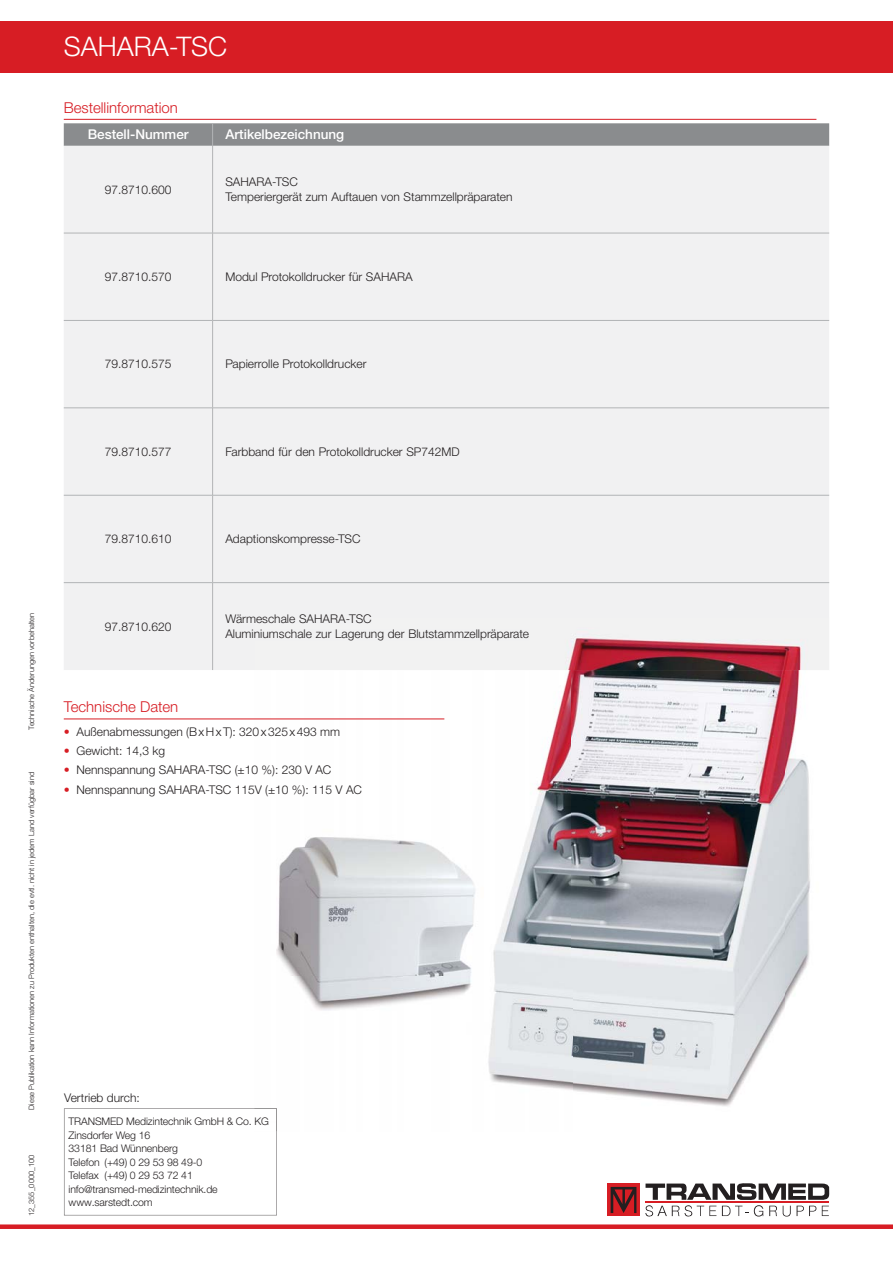
<style>
.page{position:relative;width:893px;height:1263px;background:#fff}
.page>*{position:absolute;margin:0;border:0;box-sizing:border-box;transform-origin:0 0}
.t1{font:300 27px "Helvetica Neue LTW1 G";color:#fff}
.t2{font:300 15px "Helvetica Neue LTW1 G";color:#d71d24}
.t3{font:500 13.5px "Helvetica Neue LTW1 G";color:#fff}
.t4{font:300 12px/15px "Helvetica Neue LTW1 G";color:#231f20}
.t5{font:300 10.5px/13.5px "Helvetica Neue LTW1 G";letter-spacing:-.01em;color:#231f20}
.t6{font:300 7.5px "Helvetica Neue LTW1 G";color:#231f20}
.s1{color:#d71d24}
</style>
<div class="page">
<div style="left:0;top:1224px;width:893px;height:5px;background:#d71d24"></div>
<div style="left:0;top:21px;width:893px;height:51px;background:#d71d24"></div>
<div style="left:64px;top:146px;width:765px;height:524px;background:#f1f1f2"></div>
<svg style="left:64px;top:123px;width:765px;height:23px;background:#8d8e90"></svg>
<hr style="left:212px;top:146px;width:1px;height:87px;background:#b2b4b6">
<hr style="left:64px;top:233px;width:149px;height:1px;background:#b2b4b6">
<hr style="left:213px;top:233px;width:616px;height:1px;background:#b2b4b6">
<hr style="left:212px;top:233px;width:1px;height:87px;background:#b2b4b6">
<hr style="left:212px;top:321px;width:1px;height:87px;background:#b2b4b6">
<hr style="left:212px;top:408px;width:1px;height:87px;background:#b2b4b6">
<hr style="left:212px;top:495px;width:1px;height:87px;background:#b2b4b6">
<hr style="left:212px;top:583px;width:1px;height:87px;background:#b2b4b6">
<hr style="left:64px;top:320px;width:149px;height:1px;background:#b2b4b6">
<hr style="left:213px;top:320px;width:616px;height:1px;background:#b2b4b6">
<hr style="left:64px;top:408px;width:149px;height:1px;background:#b2b4b6">
<hr style="left:213px;top:408px;width:616px;height:1px;background:#b2b4b6">
<hr style="left:64px;top:495px;width:149px;height:1px;background:#b2b4b6">
<hr style="left:213px;top:495px;width:616px;height:1px;background:#b2b4b6">
<hr style="left:64px;top:582px;width:149px;height:1px;background:#b2b4b6">
<hr style="left:213px;top:582px;width:616px;height:1px;background:#b2b4b6">
<hr style="left:64px;top:119px;width:752px;height:1px;background:#d71d24">
<svg style="left:607px;top:1183px;width:33px;height:33px"></svg>
<svg style="left:611px;top:1187px;width:25px;height:26px"></svg>
<svg style="left:645px;top:1183px;width:184px;height:33px"></svg>
<svg style="left:64px;top:1108px;width:213px;height:107px"></svg>
<img style="left:785px;top:670px;width:25px;height:335px">
<img style="left:254px;top:670px;width:531px;height:436px">
<img style="left:254px;top:617px;width:575px;height:53px">
<img style="left:254px;top:617px;width:117px;height:6px">
<div style="left:254px;top:629px;width:275px;height:12px;background:#f1f1f2"></div>
<img style="left:254px;top:1108px;width:23px;height:23px">
<hr style="left:64px;top:719px;width:380px;height:1px;background:#d71d24">
<h1 class="t1" style="left:64px;top:37px;width:165px">SAHARA-TSC</h1>
<p class="t2" style="left:64px;top:102px;width:116px">Bestellinformation</p>
<p class="t3" style="left:88px;top:130px;width:102px">Bestell-Nummer</p>
<p class="t3" style="left:225px;top:130px;width:120px">Artikelbezeichnung</p>
<p class="t4" style="left:105px;top:183px;width:68px">97.8710.600</p>
<p class="t4" style="left:225px;top:176px;width:289px">SAHARA-TSC<br>Temperiergerät zum Auftauen von Stammzellpräparaten</p>
<p class="t4" style="left:105px;top:270px;width:68px">97.8710.570</p>
<p class="t4" style="left:225px;top:270px;width:189px">Modul Protokolldrucker für SAHARA</p>
<p class="t4" style="left:105px;top:358px;width:68px">79.8710.575</p>
<p class="t4" style="left:225px;top:358px;width:143px">Papierrolle Protokolldrucker</p>
<p class="t4" style="left:105px;top:445px;width:68px">79.8710.577</p>
<p class="t4" style="left:225px;top:445px;width:236px">Farbband für den Protokolldrucker SP742MD</p>
<p class="t6" style="left:29px;top:730px;width:119px;rotate:-90deg">Technische Änderungen vorbehalten</p>
<p class="t6" style="left:29px;top:1110px;width:339px;rotate:-90deg">Diese Publikation kann Informationen zu Produkten enthalten, die evtl. nicht in jedem Land verfügbar sind</p>
<p class="t6" style="left:29px;top:1216px;width:63px;rotate:-90deg">12_355_0000_100</p>
<p class="t4" style="left:105px;top:533px;width:68px">79.8710.610</p>
<p class="t4" style="left:225px;top:533px;width:137px">Adaptionskompresse-TSC</p>
<p class="t4" style="left:105px;top:620px;width:68px">97.8710.620</p>
<p class="t4" style="left:225px;top:612px;width:305px">Wärmeschale SAHARA-TSC<br>Aluminiumschale zur Lagerung der Blutstammzellpräparate</p>
<p class="t2" style="left:64px;top:702px;width:116px">Technische Daten</p>
<p class="t4" style="left:64px;top:725px;width:278px"><span class="s1">•</span> Außenabmessungen (B x H x T): 320 x 325 x 493 mm</p>
<p class="t4" style="left:64px;top:744px;width:103px"><span class="s1">•</span> Gewicht: 14,3 kg</p>
<p class="t4" style="left:64px;top:764px;width:269px"><span class="s1">•</span> Nennspannung SAHARA-TSC (±10 %): 230 V AC</p>
<p class="t4" style="left:64px;top:783px;width:300px"><span class="s1">•</span> Nennspannung SAHARA-TSC 115V (±10 %): 115 V AC</p>
<p class="t4" style="left:64px;top:1091px;width:77px">Vertrieb durch:</p>
<p class="t5" style="left:69px;top:1116px;width:202px">TRANSMED Medizintechnik GmbH &amp; Co. KG<br>Zinsdorfer Weg 16<br>33181 Bad Wünnenberg<br>Telefon (+49) 0 29 53 98 49-0<br>Telefax (+49) 0 29 53 72 41 info@transmed-medizintechnik.de www.sarstedt.com</p>
</div>
